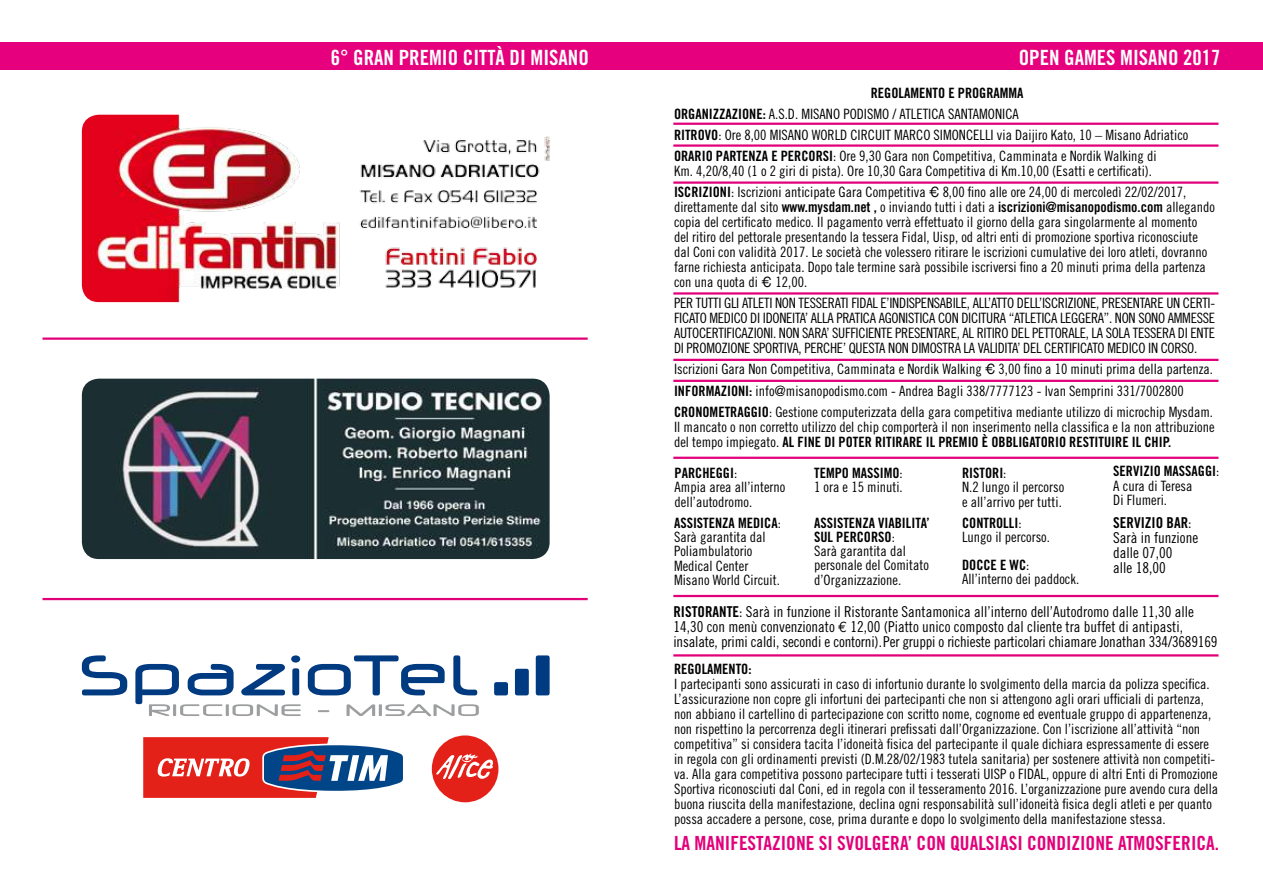
<style>
.page{position:relative;width:1263px;height:893px;background:#fff}
.page>*{position:absolute;margin:0;border:0;box-sizing:border-box;transform-origin:0 0}
.t1{font:21px "Trade Gothic Bold Cond Twenty";color:#fff}
.t2{font:19.5px "Trade Gothic Bold Cond Twenty";color:#e2007a}
.t3{font:15px/15px "Trade Gothic Cond Eighteen";color:#000}
.t4{font:15px "Trade Gothic Bold Cond Twenty";color:#000}
.t5{font:14.25px/15px "Trade Gothic Cond Eighteen";color:#000}
.t6{font:14.25px/14.2px "Trade Gothic Bold Cond Twenty";color:#000}
.s1{font-family:"Trade Gothic Bold Cond Twenty"}
.s2{font-family:"Helvetica"}
.s3{font-family:"Trade Gothic Cond Eighteen"}
.s4{font-family:"Euro Mono"}
</style>
<div class="page">
<div style="left:432px;top:735px;width:66px;height:67px;background:#e32119;border-radius:50%"></div>
<svg style="left:436px;top:753px;width:57px;height:26px"></svg>
<svg style="left:82px;top:655px;width:468px;height:61px"></svg>
<svg style="left:143px;top:737px;width:260px;height:61px"></svg>
<hr style="left:673px;top:457px;width:545px;height:2px;background:#e2007a">
<hr style="left:673px;top:359px;width:545px;height:2px;background:#e2007a">
<hr style="left:673px;top:380px;width:545px;height:2px;background:#e2007a">
<hr style="left:673px;top:292px;width:545px;height:3px;background:#e2007a">
<hr style="left:673px;top:123px;width:545px;height:2px;background:#e2007a">
<hr style="left:673px;top:144px;width:545px;height:3px;background:#e2007a">
<hr style="left:673px;top:181px;width:545px;height:3px;background:#e2007a">
<img style="left:82px;top:115px;width:468px;height:187px">
<img style="left:82px;top:379px;width:468px;height:180px">
<div style="left:0;top:43px;width:1263px;height:27px;background:#e6007d"></div>
<hr style="left:43px;top:337px;width:545px;height:3px;background:#e2007a">
<hr style="left:43px;top:598px;width:545px;height:2px;background:#e2007a">
<hr style="left:673px;top:595px;width:545px;height:2px;background:#e2007a">
<hr style="left:673px;top:654px;width:545px;height:2px;background:#e2007a">
<h1 class="t1" style="left:331px;top:44px;width:260px">6° GRAN PREMIO CITTÀ DI MISANO</h1>
<h1 class="t1" style="left:1019px;top:44px;width:203px">OPEN GAMES MISANO 2017</h1>
<p class="t6" style="left:871px;top:86px;width:154px">REGOLAMENTO E PROGRAMMA</p>
<p class="t5" style="left:674px;top:104px;width:516px;line-height:21px"><span class="s1">ORGANIZZAZIONE:</span> A.S.D. MISANO PODISMO / ATLETICA SANTAMONICA<br><span class="s1">RITROVO</span>: Ore 8,00 MISANO WORLD CIRCUIT MARCO SIMONCELLI via Daijiro Kato, 10 – Misano Adriatico<br><span class="s1">ORARIO PARTENZA E PERCORSI</span>: Ore 9,30 Gara non Competitiva, Camminata e Nordik Walking di</p>
<p class="t5" style="left:674px;top:161px;width:514px;line-height:21px">Km. 4,20/8,40 (1 o 2 giri di pista). Ore 10,30 Gara Competitiva di Km.10,00 (Esatti e certificati).<br><span class="s1">ISCRIZIONI</span>: Iscrizioni anticipate Gara Competitiva <span class="s2">€</span> 8,00 fino alle ore 24,00 di mercoledì 22/02/2017,</p>
<p class="t5" style="left:674px;top:200px;width:543px">direttamente dal sito <span class="s1">www.mysdam.net ,</span> o inviando tutti i dati a <span class="s1">iscrizioni@misanopodismo.com</span> allegando copia del certificato medico. Il pagamento verrà effettuato il giorno della gara singolarmente al momento del ritiro del pettorale presentando la tessera Fidal, Uisp, od altri enti di promozione sportiva riconosciute dal Coni con validità 2017. Le società che volessero ritirare le iscrizioni cumulative dei loro atleti, dovranno farne richiesta anticipata. Dopo tale termine sarà possibile iscriversi fino a 20 minuti prima della partenza con una quota di <span class="s2">€</span> 12,00.</p>
<p class="t5" style="left:674px;top:296px;width:543px;text-align:justify">PER TUTTI GLI ATLETI NON TESSERATI FIDAL E’INDISPENSABILE, ALL’ATTO DELL’ISCRIZIONE, PRESENTARE UN CERTI-FICATO MEDICO DI IDONEITA’ ALLA PRATICA AGONISTICA CON DICITURA “ATLETICA LEGGERA”. NON SONO AMMESSE AUTOCERTIFICAZIONI. NON SARA’ SUFFICIENTE PRESENTARE, AL RITIRO DEL PETTORALE, LA SOLA TESSERA DI ENTE DI PROMOZIONE SPORTIVA, PERCHE’ QUESTA NON DIMOSTRA LA VALIDITA’ DEL CERTIFICATO MEDICO IN CORSO.</p>
<p class="t5" style="left:674px;top:359px;width:540px;line-height:21px">Iscrizioni Gara Non Competitiva, Camminata e Nordik Walking <span class="s2">€</span> 3,00 fino a 10 minuti prima della partenza.<br><span class="s1">INFORMAZIONI:</span> info@misanopodismo.com - Andrea Bagli 338/7777123 - Ivan Semprini 331/7002800<br><span class="s1">CRONOMETRAGGIO</span>: Gestione computerizzata della gara competitiva mediante utilizzo di microchip Mysdam.</p>
<p class="t5" style="left:674px;top:419px;width:542px">Il mancato o non corretto utilizzo del chip comporterà il non inserimento nella classifica e la non attribuzione</p>
<p class="t6" style="left:674px;top:434px;width:499px"><span class="s3">del tempo impiegato.</span> AL FINE DI POTER RITIRARE IL PREMIO È OBBLIGATORIO RESTITUIRE IL CHIP.</p>
<p class="t6" style="left:675px;top:466px;width:64px">PARCHEGGI<span class="s3">:</span></p>
<p class="t5" style="left:675px;top:480px;width:112px;line-height:14.2px">Ampia area all’interno dell’autodromo.</p>
<p class="t6" style="left:674px;top:516px;width:108px">ASSISTENZA MEDICA<span class="s3">:</span></p>
<p class="t5" style="left:674px;top:530px;width:107px;line-height:14.2px">Sarà garantita dal<br>Poliambulatorio<br>Medical Center<br>Misano World Circuit.</p>
<p class="t6" style="left:814px;top:466px;width:90px">TEMPO MASSIMO<span class="s3">:</span></p>
<p class="t5" style="left:814px;top:480px;width:90px">1 ora e 15 minuti.</p>
<p class="t6" style="left:814px;top:515px;width:117px">ASSISTENZA VIABILITA’<br>SUL PERCORSO<span class="s3">:</span></p>
<p class="t5" style="left:814px;top:544px;width:116px;line-height:14.2px">Sarà garantita dal personale del Comitato d’Organizzazione.</p>
<p class="t6" style="left:962px;top:466px;width:46px">RISTORI<span class="s3">:</span></p>
<p class="t5" style="left:962px;top:480px;width:104px;line-height:14.2px">N.2 lungo il percorso e all’arrivo per tutti.</p>
<p class="t6" style="left:962px;top:516px;width:61px">CONTROLLI<span class="s3">:</span></p>
<p class="t5" style="left:962px;top:529px;width:89px">Lungo il percorso.</p>
<p class="t6" style="left:962px;top:558px;width:69px">DOCCE E WC<span class="s3">:</span></p>
<p class="t5" style="left:962px;top:572px;width:119px">All’interno dei paddock.</p>
<p class="t6" style="left:1113px;top:464px;width:108px">SERVIZIO MASSAGGI<span class="s3">:</span></p>
<p class="t5" style="left:1113px;top:478px;width:81px;line-height:14.2px">A cura di Teresa<br>Di Flumeri.</p>
<p class="t4" style="left:1113px;top:514px;width:80px">SERVIZIO BAR<span class="s3">:</span></p>
<p class="t3" style="left:1113px;top:530px;width:86px">Sarà in funzione dalle 07,00<br>alle 18,00</p>
<p class="t3" style="left:673px;top:604px;width:546px"><span class="s1">RISTORANTE</span>: Sarà in funzione il Ristorante Santamonica all’interno dell’Autodromo dalle 11,30 alle<br>14,30 con menù convenzionato <span class="s4">E</span> 12,00 (Piatto unico composto dal cliente tra buffet di antipasti, insalate, primi caldi, secondi e contorni). Per gruppi o richieste particolari chiamare Jonathan 334/3689169</p>
<p class="t6" style="left:674px;top:662px;width:79px">REGOLAMENTO:</p>
<p class="t5" style="left:674px;top:676px;width:546px">I partecipanti sono assicurati in caso di infortunio durante lo svolgimento della marcia da polizza specifica.<br>L’assicurazione non copre gli infortuni dei partecipanti che non si attengono agli orari ufficiali di partenza, non abbiano il cartellino di partecipazione con scritto nome, cognome ed eventuale gruppo di appartenenza, non rispettino la percorrenza degli itinerari prefissati dall’Organizzazione. Con l’iscrizione all’attività “non competitiva” si considera tacita l’idoneità fisica del partecipante il quale dichiara espressamente di essere in regola con gli ordinamenti previsti (D.M.28/02/1983 tutela sanitaria) per sostenere attività non competiti&shy;va. Alla gara competitiva possono partecipare tutti i tesserati UISP o FIDAL, oppure di altri Enti di Promozione Sportiva riconosciuti dal Coni, ed in regola con il tesseramento 2016. L’organizzazione pure avendo cura della buona riuscita della manifestazione, declina ogni responsabilità sull’idoneità fisica degli atleti e per quanto possa accadere a persone, cose, prima durante e dopo lo svolgimento della manifestazione stessa.</p>
<h2 class="t2" style="left:674px;top:832px;width:547px">LA MANIFESTAZIONE SI SVOLGERA’ CON QUALSIASI CONDIZIONE ATMOSFERICA.</h2>
</div>
